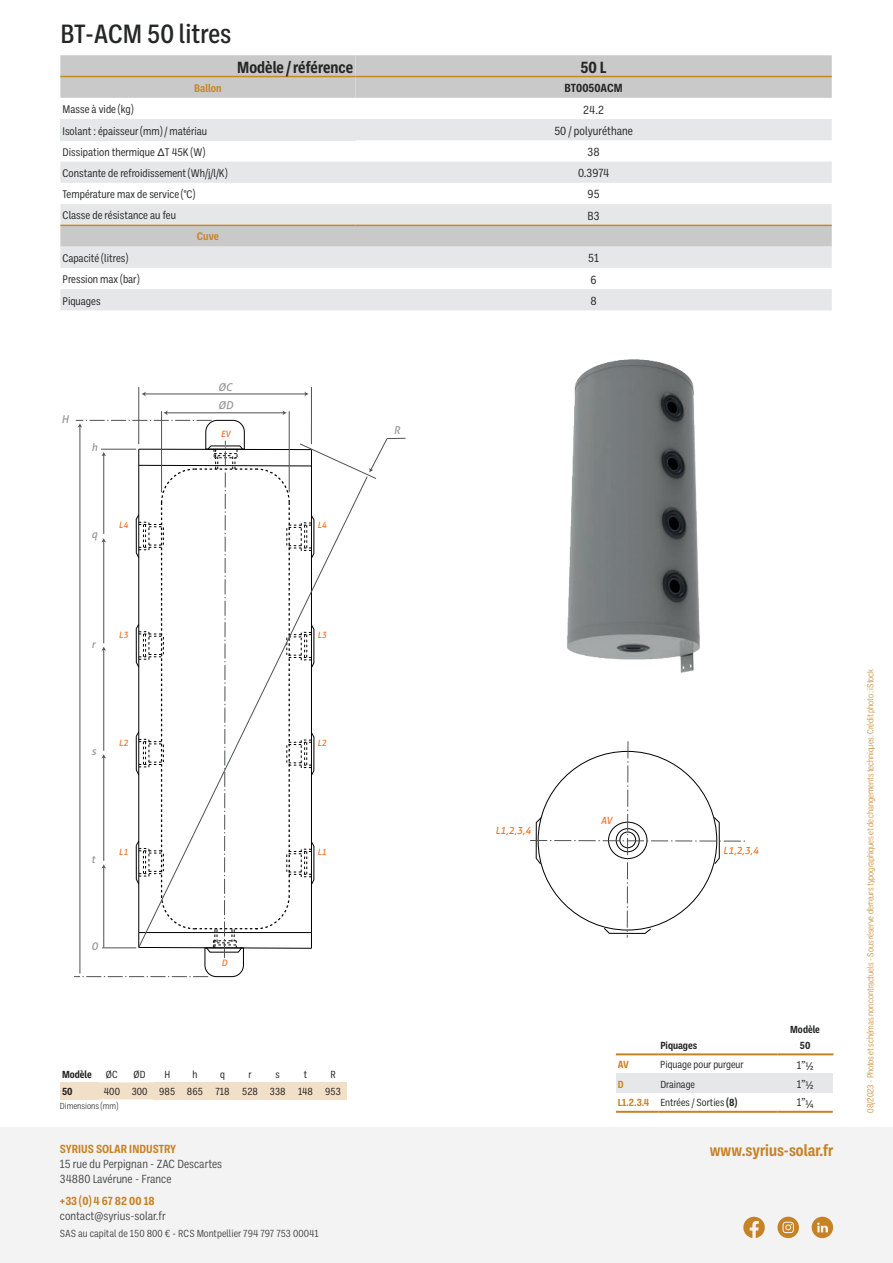
<style>
.page{position:relative;width:893px;height:1263px;background:#fff}
.page>*{position:absolute;margin:0;border:0;box-sizing:border-box;transform-origin:0 0}
.t1{font:500 27px "Ballinger Condensed";color:#252626}
.t2{font:700 16.5px "Ballinger Condensed";color:#c68326}
.t3{font:700 16.5px "Ballinger Condensed";color:#252626}
.t4{font:12px/15px "Ballinger Condensed";color:#4b4c4d}
.t5{font:12px "Ballinger Condensed";color:#252626}
.t6{font:700 12px "Ballinger Condensed";color:#c68326}
.t7{font:700 12px "Ballinger Condensed";color:#252626}
.t8{font:11.25px "Ballinger Condensed";color:#252626}
.t9{font:700 11.25px "Ballinger Condensed";color:#c98629}
.t10{font:italic 10.8px/18px "Aller";color:#919293}
.t11{font:10.5px "Ballinger Condensed";color:#252626}
.t12{font:10.5px "Ballinger Condensed";color:#4b4c4d}
.t13{font:10.5px "Ballinger Condensed";color:#231f20}
.t14{font:700 10.5px "Ballinger Condensed";color:#252626}
.t15{font:700 10.5px "Ballinger Condensed";color:#231f20}
.t16{font:700 10.5px "Ballinger Condensed";color:#c68326}
.t17{font:italic 9.9px "Aller";color:#ef6e22}
.t18{font:300 9px "Ballinger Condensed";letter-spacing:-.02em;color:#c68326}
.t19{font:300 9px "Ballinger Condensed";color:#231f20}
.t20{font:italic 8.85px "Aller";color:#ef6e22}
.s1{font-family:"Gantari"}
.s2{font-weight:700;color:#c68326}
.s3{font-weight:700}
</style>
<div class="page">
<div style="left:0;top:1127px;width:893px;height:136px;background:#f3f3f3"></div>
<svg style="left:743px;top:1217px;width:22px;height:21px"></svg>
<svg style="left:777px;top:1217px;width:22px;height:21px"></svg>
<svg style="left:812px;top:1217px;width:21px;height:21px"></svg>
<img style="left:567px;top:359px;width:133px;height:314px">
<div style="left:60px;top:1082px;width:38px;height:17px;background:#f1dfc7"></div>
<svg style="left:98px;top:1082px;width:55px;height:17px"></svg>
<div style="left:153px;top:1082px;width:28px;height:17px;background:#f1dfc7"></div>
<div style="left:181px;top:1082px;width:28px;height:17px;background:#f1dfc7"></div>
<div style="left:209px;top:1082px;width:27px;height:17px;background:#f1dfc7"></div>
<div style="left:236px;top:1082px;width:28px;height:17px;background:#f1dfc7"></div>
<div style="left:264px;top:1082px;width:28px;height:17px;background:#f1dfc7"></div>
<div style="left:292px;top:1082px;width:27px;height:17px;background:#f1dfc7"></div>
<div style="left:319px;top:1082px;width:28px;height:17px;background:#f1dfc7"></div>
<hr style="left:311px;top:387px;width:1px;height:57px;background:#4f5252">
<hr style="left:138px;top:387px;width:1px;height:57px;background:#4f5252">
<hr style="left:145px;top:394px;width:161px;height:1px;background:#4f5252">
<svg style="left:141px;top:392px;width:5px;height:4px"></svg>
<svg style="left:304px;top:392px;width:5px;height:4px"></svg>
<svg style="left:74px;top:410px;width:332px;height:567px"></svg>
<svg style="left:530px;top:741px;width:215px;height:197px"></svg>
<div style="left:616px;top:1073px;width:42px;height:20px;background:#e6e7e9"></div>
<div style="left:658px;top:1073px;width:119px;height:20px;background:#e6e7e9"></div>
<div style="left:777px;top:1073px;width:56px;height:20px;background:#e6e7e9"></div>
<hr style="left:616px;top:1111px;width:42px;height:2px;background:#c68326">
<hr style="left:658px;top:1111px;width:119px;height:2px;background:#c68326">
<hr style="left:777px;top:1111px;width:56px;height:2px;background:#c68326">
<hr style="left:616px;top:1053px;width:42px;height:2px;background:#c68326">
<hr style="left:658px;top:1053px;width:119px;height:2px;background:#c68326">
<hr style="left:777px;top:1053px;width:56px;height:2px;background:#c68326">
<svg style="left:60px;top:55px;width:772px;height:43px;background:#c9c8c7"></svg>
<svg style="left:60px;top:119px;width:772px;height:191px;fill:#e6e7e9"></svg>
<hr style="left:60px;top:76px;width:295px;height:1px;background:#c98629">
<hr style="left:60px;top:225px;width:295px;height:1px;background:#c98629">
<hr style="left:355px;top:225px;width:477px;height:1px;background:#c98629">
<hr style="left:355px;top:76px;width:477px;height:1px;background:#c98629">
<h1 class="t1" style="left:61px;top:18px;width:172px">BT-ACM 50 litres</h1>
<h2 class="t3" style="left:237px;top:59px;width:118px">Modèle / référence</h2>
<h2 class="t3" style="left:581px;top:59px;width:27px">50 L</h2>
<p class="t9" style="left:194px;top:82px;width:29px">Ballon</p>
<p class="t7" style="left:565px;top:82px;width:59px">BT0050ACM</p>
<p class="t8" style="left:63px;top:104px;width:72px">Masse à vide (kg)</p>
<p class="t5" style="left:583px;top:104px;width:22px">24.2</p>
<p class="t8" style="left:63px;top:125px;width:146px">Isolant : épaisseur (mm) / matériau</p>
<p class="t5" style="left:554px;top:125px;width:80px">50 / polyuréthane</p>
<p class="t8" style="left:63px;top:147px;width:144px">Dissipation thermique <span class="s1">Δ</span>T 45K (W)</p>
<p class="t5" style="left:588px;top:146px;width:14px">38</p>
<p class="t8" style="left:63px;top:167px;width:166px">Constante de refroidissement (Wh/j/l/K)</p>
<p class="t5" style="left:578px;top:167px;width:33px">0.3974</p>
<p class="t8" style="left:63px;top:189px;width:134px">Température max de service (°C)</p>
<p class="t5" style="left:588px;top:188px;width:13px">95</p>
<p class="t8" style="left:63px;top:210px;width:115px">Classe de résistance au feu</p>
<p class="t5" style="left:588px;top:210px;width:14px">B3</p>
<p class="t9" style="left:197px;top:231px;width:23px">Cuve</p>
<p class="t8" style="left:63px;top:252px;width:67px">Capacité (litres)</p>
<p class="t5" style="left:588px;top:252px;width:12px">51</p>
<p class="t8" style="left:63px;top:274px;width:78px">Pression max (bar)</p>
<p class="t5" style="left:591px;top:274px;width:8px">6</p>
<p class="t8" style="left:63px;top:295px;width:40px">Piquages</p>
<p class="t5" style="left:590px;top:295px;width:8px">8</p>
<p class="t10" style="left:61px;top:411px;width:9px">H</p>
<p class="t10" style="left:92px;top:440px;width:8px">h</p>
<p class="t10" style="left:218px;top:379px;width:16px">ØC<br>ØD</p>
<p class="t20" style="left:221px;top:430px;width:11px">EV</p>
<p class="t10" style="left:394px;top:422px;width:8px">R</p>
<p class="t10" style="left:92px;top:526px;width:7px">q</p>
<p class="t20" style="left:119px;top:522px;width:11px">L4</p>
<p class="t20" style="left:317px;top:522px;width:11px">L4</p>
<p class="t10" style="left:92px;top:636px;width:5px">r</p>
<p class="t20" style="left:119px;top:631px;width:11px">L3</p>
<p class="t20" style="left:317px;top:631px;width:11px">L3</p>
<p class="t10" style="left:92px;top:743px;width:6px">s</p>
<p class="t20" style="left:119px;top:739px;width:11px">L2</p>
<p class="t20" style="left:317px;top:739px;width:11px">L2</p>
<p class="t10" style="left:92px;top:851px;width:5px">t</p>
<p class="t20" style="left:119px;top:848px;width:11px">L1</p>
<p class="t10" style="left:92px;top:938px;width:8px">0</p>
<p class="t20" style="left:221px;top:960px;width:7px">D</p>
<p class="t20" style="left:317px;top:848px;width:11px">L1</p>
<p class="t15" style="left:62px;top:1069px;width:31px">Modèle</p>
<p class="t13" style="left:106px;top:1069px;width:13px">ØC</p>
<p class="t13" style="left:134px;top:1069px;width:13px">ØD</p>
<p class="t13" style="left:164px;top:1069px;width:7px">H</p>
<p class="t13" style="left:192px;top:1069px;width:6px">h</p>
<p class="t13" style="left:220px;top:1069px;width:6px">q</p>
<p class="t13" style="left:249px;top:1069px;width:5px">r</p>
<p class="t13" style="left:276px;top:1069px;width:6px">s</p>
<p class="t13" style="left:304px;top:1069px;width:5px">t</p>
<p class="t13" style="left:330px;top:1069px;width:7px">R</p>
<p class="t15" style="left:62px;top:1086px;width:12px">50</p>
<p class="t13" style="left:104px;top:1086px;width:238px">400 300 985 865 718 528 338 148 953</p>
<p class="t19" style="left:60px;top:1101px;width:60px">Dimensions (mm)</p>
<p class="t6" style="left:60px;top:1143px;width:118px">SYRIUS SOLAR INDUSTRY</p>
<p class="t4" style="left:60px;top:1158px;width:164px">15 rue du Perpignan - ZAC Descartes<br>34880 Lavérune - France</p>
<p class="t6" style="left:60px;top:1195px;width:96px">+33 (0) 4 67 82 00 18</p>
<p class="t4" style="left:60px;top:1209px;width:107px">contact@syrius-solar.fr</p>
<p class="t12" style="left:60px;top:1229px;width:261px">SAS au capital de 150 800 € - RCS Montpellier 794 797 753 00041</p>
<p class="t17" style="left:495px;top:826px;width:37px">L1,2,3,4</p>
<p class="t17" style="left:601px;top:817px;width:13px">AV</p>
<p class="t17" style="left:723px;top:846px;width:37px">L1,2,3,4</p>
<p class="t14" style="left:790px;top:1024px;width:31px">Modèle</p>
<p class="t14" style="left:660px;top:1040px;width:38px">Piquages</p>
<p class="t14" style="left:800px;top:1040px;width:12px">50</p>
<p class="t16" style="left:618px;top:1059px;width:13px">AV</p>
<p class="t11" style="left:660px;top:1059px;width:85px">Piquage pour purgeur</p>
<p class="t8" style="left:797px;top:1059px;width:18px">1”½</p>
<p class="t16" style="left:618px;top:1079px;width:7px">D</p>
<p class="t11" style="left:660px;top:1079px;width:36px">Drainage</p>
<p class="t8" style="left:797px;top:1078px;width:18px">1”½</p>
<p class="t11" style="left:618px;top:1097px;width:121px"><span class="s2">L1.2.3.4</span> Entrées / Sorties <span class="s3">(8)</span></p>
<p class="t8" style="left:797px;top:1097px;width:18px">1”¼</p>
<h2 class="t2" style="left:710px;top:1143px;width:125px">www.syrius-solar.fr</h2>
<p class="t18" style="left:866px;top:1113px;width:445px;rotate:-90deg">08/2023 - Photos et schémas non contractuels - Sous réserve d’erreurs typographiques et de changements techniques. Crédit photo : iStock</p>
</div>
